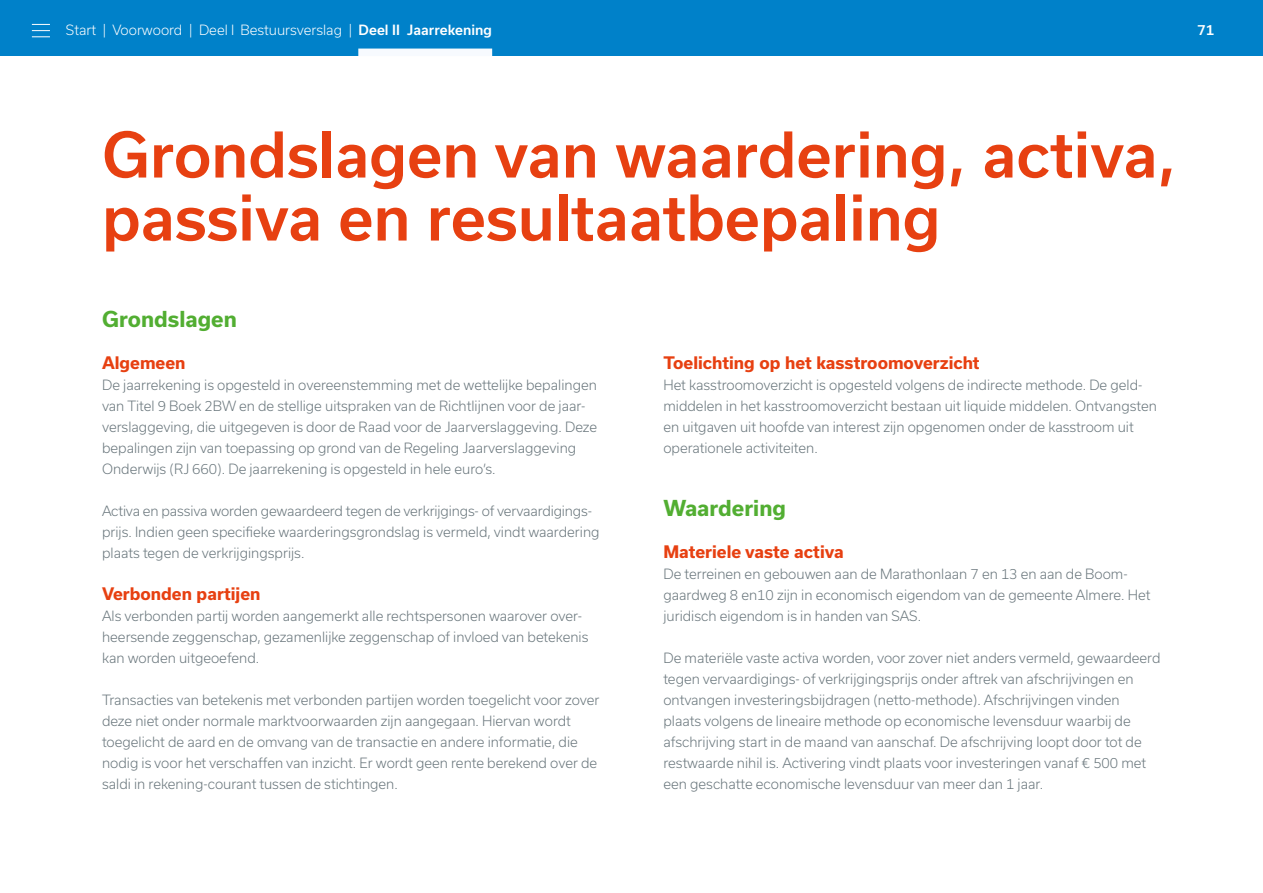
<style>
.page{position:relative;width:1263px;height:893px;background:#fff}
.page>*{position:absolute;margin:0;border:0;box-sizing:border-box;transform-origin:0 0}
.t1{font:500 60px/63px "Usual";color:#e74011}
.t2{font:700 21px "Usual";color:#52ae32}
.t3{font:700 16.5px "Usual";color:#e74011}
.t4{font:300 13.5px/21px "Usual";color:#67747a}
.t5{font:300 13.5px "Usual";color:#fff}
.t6{font:500 13.5px "Usual";color:#fff}
.s1{font-weight:500}
</style>
<div class="page">
<div style="left:0;top:0;width:1263px;height:56px;background:#0081c9"></div>
<div style="left:358px;top:49px;width:134px;height:7px;background:#f7fafe"></div>
<svg style="left:32px;top:24px;width:18px;height:13px"></svg>
<p class="t5" style="left:66px;top:22px;width:427px">Start | Voorwoord | Deel I Bestuursverslag | <span class="s1">Deel II Jaarrekening</span></p>
<p class="t6" style="left:1197px;top:22px;width:19px">71</p>
<h1 class="t1" style="left:102px;top:123px;width:1076px">Grondslagen van waardering, activa, passiva en resultaatbepaling</h1>
<h2 class="t2" style="left:102px;top:307px;width:136px">Grondslagen</h2>
<p class="t3" style="left:102px;top:353px;width:85px">Algemeen</p>
<p class="t4" style="left:102px;top:374px;width:496px">De jaarrekening is opgesteld in overeenstemming met de wettelijke bepalingen van Titel 9 Boek 2BW en de stellige uitspraken van de Richtlijnen voor de jaar&shy;verslaggeving, die uitgegeven is door de Raad voor de Jaarverslaggeving. Deze bepalingen zijn van toepassing op grond van de Regeling Jaarverslaggeving Onderwijs (RJ 660). De jaarrekening is opgesteld in hele euro’s.</p>
<p class="t4" style="left:102px;top:500px;width:499px">Activa en passiva worden gewaardeerd tegen de verkrijgings- of vervaardigings&shy;prijs. Indien geen specifieke waarderingsgrondslag is vermeld, vindt waardering plaats tegen de verkrijgingsprijs.</p>
<p class="t3" style="left:102px;top:584px;width:160px">Verbonden partijen</p>
<p class="t4" style="left:102px;top:605px;width:488px">Als verbonden partij worden aangemerkt alle rechtspersonen waarover over&shy;heersende zeggenschap, gezamenlijke zeggenschap of invloed van betekenis kan worden uitgeoefend.</p>
<p class="t4" style="left:102px;top:689px;width:499px">Transacties van betekenis met verbonden partijen worden toegelicht voor zover deze niet onder normale marktvoorwaarden zijn aangegaan. Hiervan wordt toegelicht de aard en de omvang van de transactie en andere informatie, die nodig is voor het verschaffen van inzicht. Er wordt geen rente berekend over de saldi in rekening-courant tussen de stichtingen.</p>
<p class="t3" style="left:663px;top:353px;width:318px">Toelichting op het kasstroomoverzicht</p>
<p class="t4" style="left:663px;top:374px;width:495px">Het kasstroomoverzicht is opgesteld volgens de indirecte methode. De geld&shy;middelen in het kasstroomoverzicht bestaan uit liquide middelen. Ontvangsten en uitgaven uit hoofde van interest zijn opgenomen onder de kasstroom uit operationele activiteiten.</p>
<h2 class="t2" style="left:663px;top:496px;width:124px">Waardering</h2>
<p class="t3" style="left:663px;top:542px;width:182px">Materiele vaste activa</p>
<p class="t4" style="left:663px;top:563px;width:488px">De terreinen en gebouwen aan de Marathonlaan 7 en 13 en aan de Boom&shy;gaardweg 8 en10 zijn in economisch eigendom van de gemeente Almere. Het juridisch eigendom is in handen van SAS.</p>
<p class="t4" style="left:663px;top:647px;width:499px">De materiële vaste activa worden, voor zover niet anders vermeld, gewaardeerd tegen vervaardigings- of verkrijgingsprijs onder aftrek van afschrijvingen en ontvangen investeringsbijdragen (netto-methode). Afschrijvingen vinden plaats volgens de lineaire methode op economische levensduur waarbij de afschrijving start in de maand van aanschaf. De afschrijving loopt door tot de restwaarde nihil is. Activering vindt plaats voor investeringen vanaf € 500 met een geschatte economische levensduur van meer dan 1 jaar.</p>
</div>
